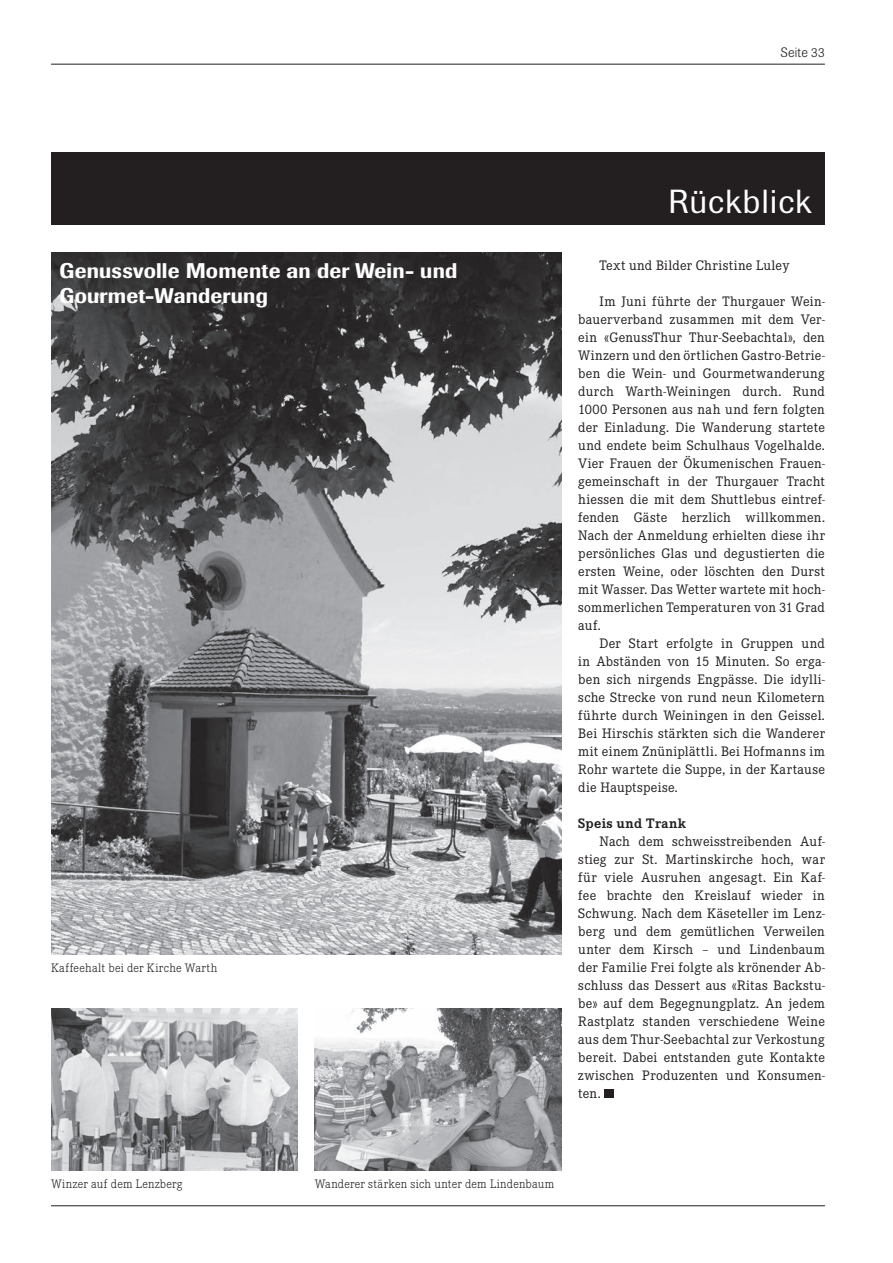
<style>
.page{position:relative;width:893px;height:1263px;background:#fff}
.page>*{position:absolute;margin:0;border:0;box-sizing:border-box;transform-origin:0 0}
.t1{font:33px "Imago";letter-spacing:.03em;color:#fff}
.t2{font:500 21px/25.2px "Imago";letter-spacing:.01em;color:#fff}
.t3{font:13.5px/18px "Corporate EBQ";letter-spacing:.015em;color:#231f20;text-align:justify}
.t4{font:700 13.5px "Corporate EBQ";letter-spacing:.035em;color:#231f20}
.t5{font:300 13.5px "Imago";letter-spacing:.015em;color:#231f20}
.t6{font:300 12px "Corporate EBQ";letter-spacing:.015em;color:#231f20}
</style>
<div class="page">
<hr style="left:51px;top:64px;width:774px;height:1px;background:#231f20">
<hr style="left:51px;top:1205px;width:774px;height:1px;background:#231f20">
<div style="left:51px;top:152px;width:774px;height:72px;background:#231f20"></div>
<div style="left:604px;top:1089px;width:10px;height:9px;background:#231f20"></div>
<img style="left:51px;top:252px;width:510px;height:702px">
<img style="left:51px;top:1008px;width:247px;height:162px">
<img style="left:315px;top:1008px;width:246px;height:162px">
<p class="t5" style="left:781px;top:45px;width:46px">Seite 33</p>
<h2 class="t2" style="left:60px;top:258px;width:399px">Genussvolle Momente an der Wein- und<br>Gourmet-Wanderung</h2>
<p class="t6" style="left:51px;top:961px;width:168px">Kaffeehalt bei der Kirche Warth</p>
<h1 class="t1" style="left:668px;top:182px;width:145px">Rückblick</h1>
<p class="t3" style="left:600px;top:256px;width:191px">Text und Bilder Christine Luley</p>
<p class="t3" style="left:578px;top:292px;width:248px;text-indent:21px">Im Juni führte der Thurgauer Wein&shy;bauerverband zusammen mit dem Ver&shy;ein «GenussThur Thur-Seebachtal», den Winzern und den örtlichen Gastro-Betrie&shy;ben die Wein- und Gourmetwanderung durch Warth-Weiningen durch. Rund 1000 Personen aus nah und fern folgten der Einladung. Die Wanderung startete und endete beim Schulhaus Vogelhalde.<br>Vier Frauen der Ökumenischen Frauen&shy;gemeinschaft in der Thurgauer Tracht hiessen die mit dem Shuttlebus eintref&shy;fenden Gäste herzlich willkommen.<br>Nach der Anmeldung erhielten diese ihr persönliches Glas und degustierten die ersten Weine, oder löschten den Durst mit Wasser. Das Wetter wartete mit hoch&shy;sommerlichen Temperaturen von 31 Grad auf.</p>
<p class="t3" style="left:578px;top:634px;width:248px;text-indent:21px">Der Start erfolgte in Gruppen und in Abständen von 15 Minuten. So erga&shy;ben sich nirgends Engpässe. Die idylli&shy;sche Strecke von rund neun Kilometern führte durch Weiningen in den Geissel.<br>Bei Hirschis stärkten sich die Wanderer mit einem Znüniplättli. Bei Hofmanns im Rohr wartete die Suppe, in der Kartause die Hauptspeise.</p>
<p class="t4" style="left:578px;top:815px;width:109px">Speis und Trank</p>
<p class="t3" style="left:578px;top:832px;width:248px;text-indent:21px">Nach dem schweisstreibenden Auf&shy;stieg zur St. Martinskirche hoch, war für viele Ausruhen angesagt. Ein Kaf&shy;fee brachte den Kreislauf wieder in Schwung. Nach dem Käseteller im Lenz&shy;berg und dem gemütlichen Verweilen unter dem Kirsch – und Lindenbaum der Familie Frei folgte als krönender Ab&shy;schluss das Dessert aus «Ritas Backstu&shy;be» auf dem Begegnungplatz. An jedem Rastplatz standen verschiedene Weine aus dem Thur-Seebachtal zur Verkostung bereit. Dabei entstanden gute Kontakte zwischen Produzenten und Konsumen&shy;ten.</p>
<p class="t6" style="left:51px;top:1177px;width:133px">Winzer auf dem Lenzberg</p>
<p class="t6" style="left:315px;top:1177px;width:241px">Wanderer stärken sich unter dem Lindenbaum</p>
</div>
